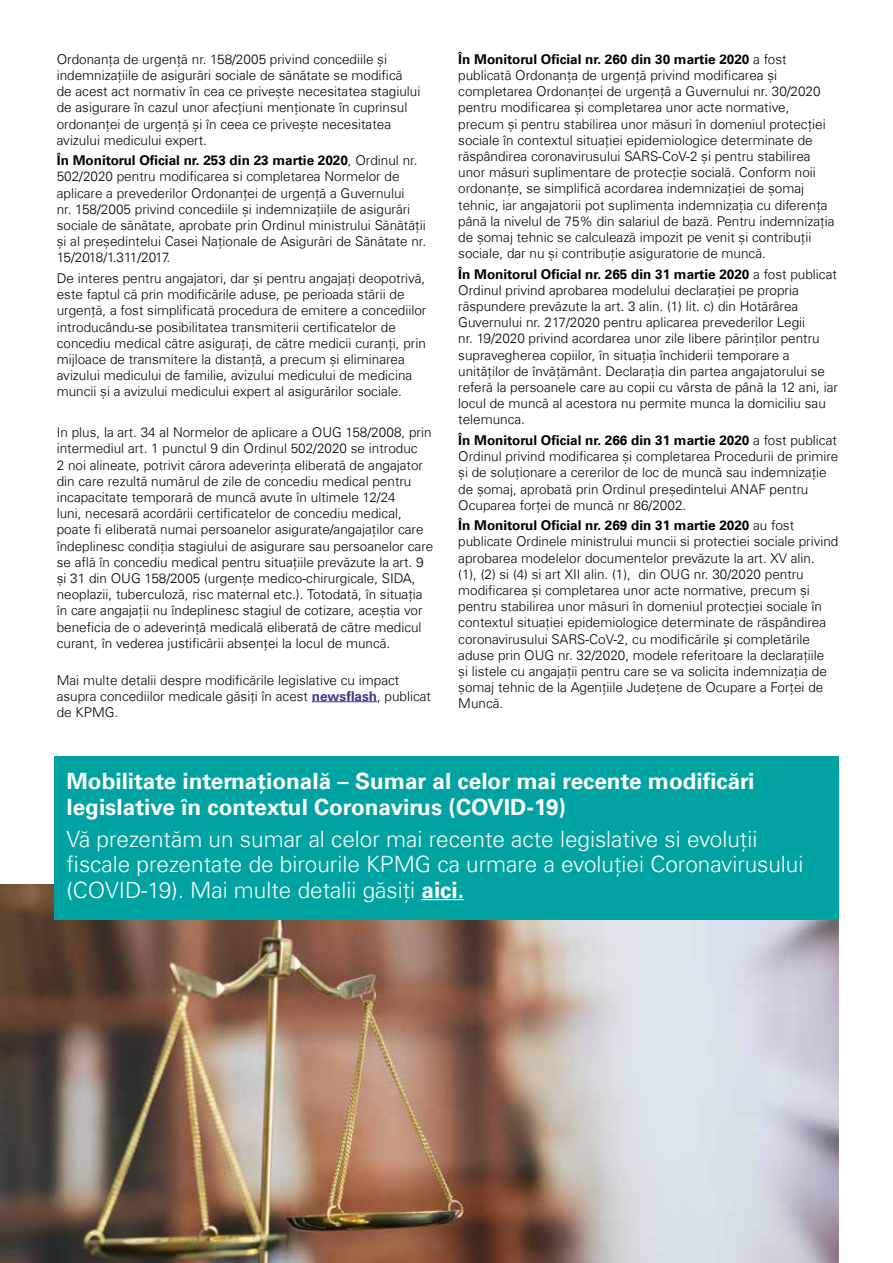
<style>
.page{position:relative;width:893px;height:1263px;background:#fff}
.page>*{position:absolute;margin:0;border:0;box-sizing:border-box;transform-origin:0 0}
.t1{font:300 22.5px/25.5px "Universfor KPMG";color:#fff}
.t2{font:700 22.5px/25.5px "Universfor KPMG";color:#fff}
.t3{font:300 13.5px/16.2px "Universfor KPMG";color:#000}
.s1{font-weight:700}
.s2{font-weight:700;color:#3c388e}
</style>
<div class="page">
<img style="left:0;top:885px;width:839px;height:378px">
<hr style="left:312px;top:701px;width:65px;height:1px;background:#3c388e">
<div style="left:54px;top:756px;width:785px;height:163px;background:#00a3a1"></div>
<hr style="left:421px;top:899px;width:43px;height:1px;background:#fff">
<p class="t3" style="left:57px;top:51px;width:365px">Ordonanța de urgență nr. 158/2005 privind concediile și indemnizațiile de asigurări sociale de sănătate se modifică de acest act normativ în cea ce privește necesitatea stagiului de asigurare în cazul unor afecțiuni menționate în cuprinsul ordonanței de urgență și în ceea ce privește necesitatea avizului medicului expert.</p>
<p class="t3" style="left:57px;top:152px;width:371px"><span class="s1">În Monitorul Oficial nr. 253 din 23 martie 2020</span>, Ordinul nr.<br>502/2020 pentru modificarea si completarea Normelor de aplicare a prevederilor Ordonanței de urgență a Guvernului<br>nr. 158/2005 privind concediile și indemnizațiile de asigurări sociale de sănătate, aprobate prin Ordinul ministrului Sănătății și al președintelui Casei Naționale de Asigurări de Sănătate nr.<br>15/2018/1.311/2017.</p>
<p class="t3" style="left:57px;top:270px;width:371px">De interes pentru angajatori, dar și pentru angajați deopotrivă, este faptul că prin modificările aduse, pe perioada stării de urgență, a fost simplificată procedura de emitere a concediilor introducându-se posibilitatea transmiterii certificatelor de concediu medical către asigurați, de către medicii curanți, prin mijloace de transmitere la distanță, a precum și eliminarea avizului medicului de familie, avizului medicului de medicina muncii și a avizului medicului expert al asigurărilor sociale.</p>
<p class="t3" style="left:57px;top:424px;width:378px">In plus, la art. 34 al Normelor de aplicare a OUG 158/2008, prin intermediul art. 1 punctul 9 din Ordinul 502/2020 se introduc<br>2 noi alineate, potrivit cărora adeverința eliberată de angajator din care rezultă numărul de zile de concediu medical pentru incapacitate temporară de muncă avute în ultimele 12/24<br>luni, necesară acordării certificatelor de concediu medical, poate fi eliberată numai persoanelor asigurate/angajaților care îndeplinesc condiția stagiului de asigurare sau persoanelor care se află în concediu medical pentru situațiile prevăzute la art. 9 și 31 din OUG 158/2005 (urgențe medico-chirurgicale, SIDA, neoplazii, tuberculoză, risc maternal etc.). Totodată, în situația în care angajații nu îndeplinesc stagiul de cotizare, aceștia vor beneficia de o adeverință medicală eliberată de către medicul curant, în vederea justificării absenței la locul de muncă.</p>
<p class="t3" style="left:57px;top:672px;width:376px">Mai multe detalii despre modificările legislative cu impact asupra concediilor medicale găsiți în acest <span class="s2">newsflash</span>, publicat de KPMG.</p>
<p class="t3" style="left:458px;top:51px;width:378px"><span class="s1">În Monitorul Oficial nr. 260 din 30 martie 2020</span> a fost publicată Ordonanța de urgență privind modificarea și completarea Ordonanței de urgență a Guvernului nr. 30/2020 pentru modificarea și completarea unor acte normative, precum și pentru stabilirea unor măsuri în domeniul protecției sociale în contextul situației epidemiologice determinate de răspândirea coronavirusului SARS-CoV-2 și pentru stabilirea unor măsuri suplimentare de protecție socială. Conform noii ordonanțe, se simplifică acordarea indemnizației de șomaj tehnic, iar angajatorii pot suplimenta indemnizația cu diferența până la nivelul de 75% din salariul de bază. Pentru indemnizația de șomaj tehnic se calculează impozit pe venit și contribuții sociale, dar nu și contribuție asiguratorie de muncă.</p>
<p class="t3" style="left:458px;top:266px;width:381px"><span class="s1">În Monitorul Oficial nr. 265 din 31 martie 2020</span> a fost publicat Ordinul privind aprobarea modelului declarației pe propria răspundere prevăzute la art. 3 alin. (1) lit. c) din Hotărârea Guvernului nr. 217/2020 pentru aplicarea prevederilor Legii<br>nr. 19/2020 privind acordarea unor zile libere părinților pentru supravegherea copiilor, în situația închiderii temporare a unităților de învățământ. Declarația din partea angajatorului se referă la persoanele care au copii cu vârsta de până la 12 ani, iar locul de muncă al acestora nu permite munca la domiciliu sau telemunca.</p>
<p class="t3" style="left:458px;top:432px;width:382px"><span class="s1">În Monitorul Oficial nr. 266 din 31 martie 2020</span> a fost publicat Ordinul privind modificarea și completarea Procedurii de primire și de soluționare a cererilor de loc de muncă sau indemnizație de șomaj, aprobată prin Ordinul președintelui ANAF pentru Ocuparea forței de muncă nr 86/2002.</p>
<p class="t3" style="left:458px;top:517px;width:382px"><span class="s1">În Monitorul Oficial nr. 269 din 31 martie 2020</span> au fost publicate Ordinele ministrului muncii si protectiei sociale privind aprobarea modelelor documentelor prevăzute la art. XV alin.<br>(1), (2) si (4) si art XII alin. (1), din OUG nr. 30/2020 pentru modificarea și completarea unor acte normative, precum și pentru stabilirea unor măsuri în domeniul protecției sociale în contextul situației epidemiologice determinate de răspândirea coronavirusului SARS-CoV-2, cu modificările și completările aduse prin OUG nr. 32/2020, modele referitoare la declarațiile<br>și listele cu angajații pentru care se va solicita indemnizația de șomaj tehnic de la Agențiile Județene de Ocupare a Forței de Muncă.</p>
<h1 class="t2" style="left:67px;top:769px;width:689px">Mobilitate internațională – Sumar al celor mai recente modificări legislative în contextul Coronavirus (COVID-19)</h1>
<h1 class="t1" style="left:67px;top:826px;width:738px">Vă prezentăm un sumar al celor mai recente acte legislative si evoluții fiscale prezentate de birourile KPMG ca urmare a evoluției Coronavirusului (COVID-19). Mai multe detalii găsiți <span class="s1">aici.</span></h1>
</div>
